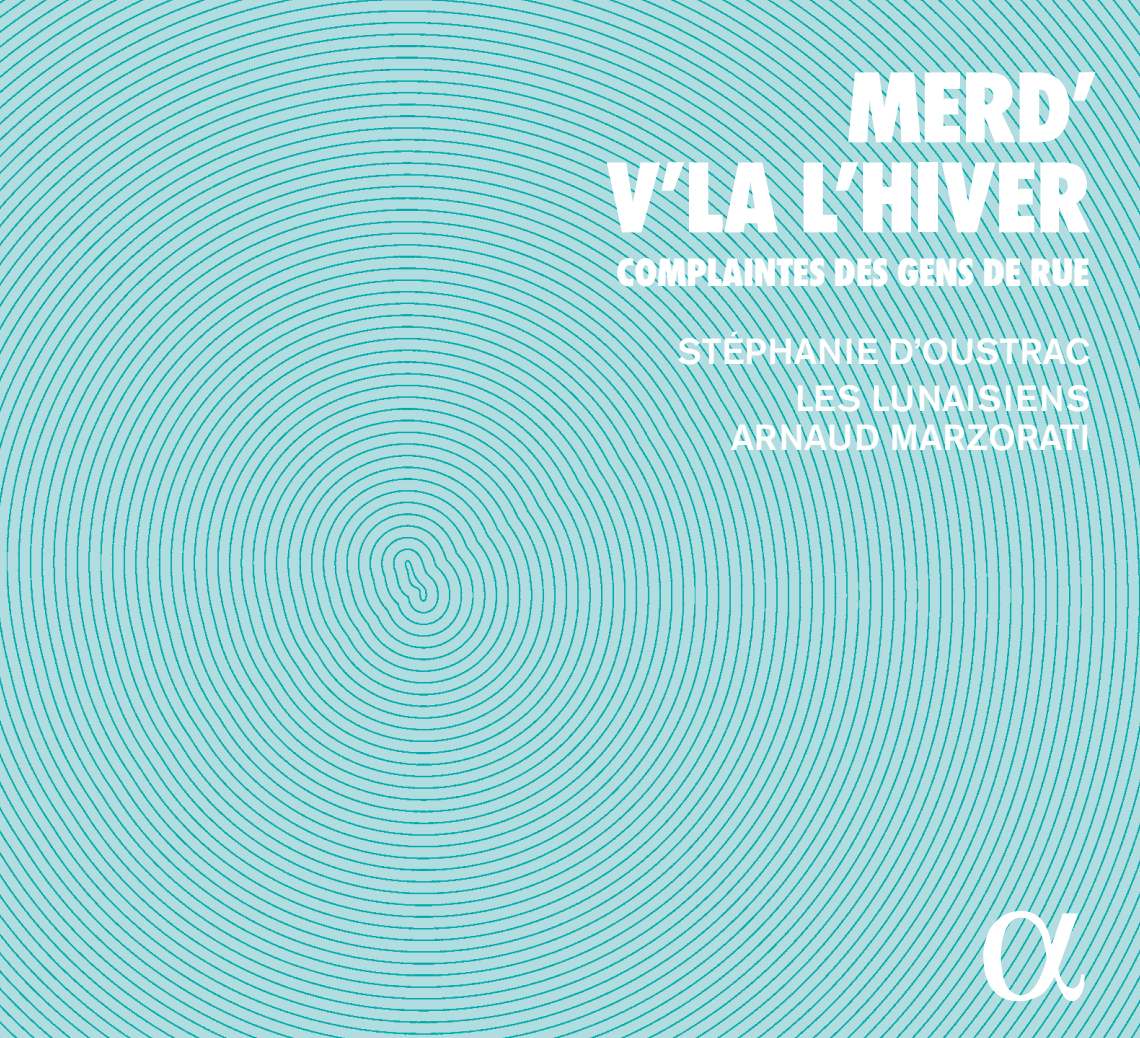
<style>
.page{position:relative;width:1140px;height:1038px;background:#fff}
.page>*{position:absolute;margin:0;border:0;box-sizing:border-box;transform-origin:0 0}
.t1{font:800 condensed 99px/90px "Futura Serie BQ";color:#fff;text-align:right}
.t2{font:800 condensed 39px "Futura Serie BQ";color:#fff}
.t3{font:500 36px/47.4px "Akzidenz Grotesk BE";color:#fff;text-align:right}
</style>
<div class="page">
<img style="left:0;top:0;width:1140px;height:1037px">
<svg style="left:983px;top:910px;width:101px;height:91px"></svg>
<h1 class="t1" style="left:606px;top:64px;width:491px">MERD’<br>V’LA L’HIVER</h1>
<p class="t2" style="left:616px;top:250px;width:474px">COMPLAINTES DES GENS DE RUE</p>
<p class="t3" style="left:677px;top:327px;width:414px">STÉPHANIE D’OUSTRAC<br>LES LUNAISIENS</p>
<p class="t3" style="left:730px;top:414px;width:361px">ARNAUD MARZORATI</p>
</div>
